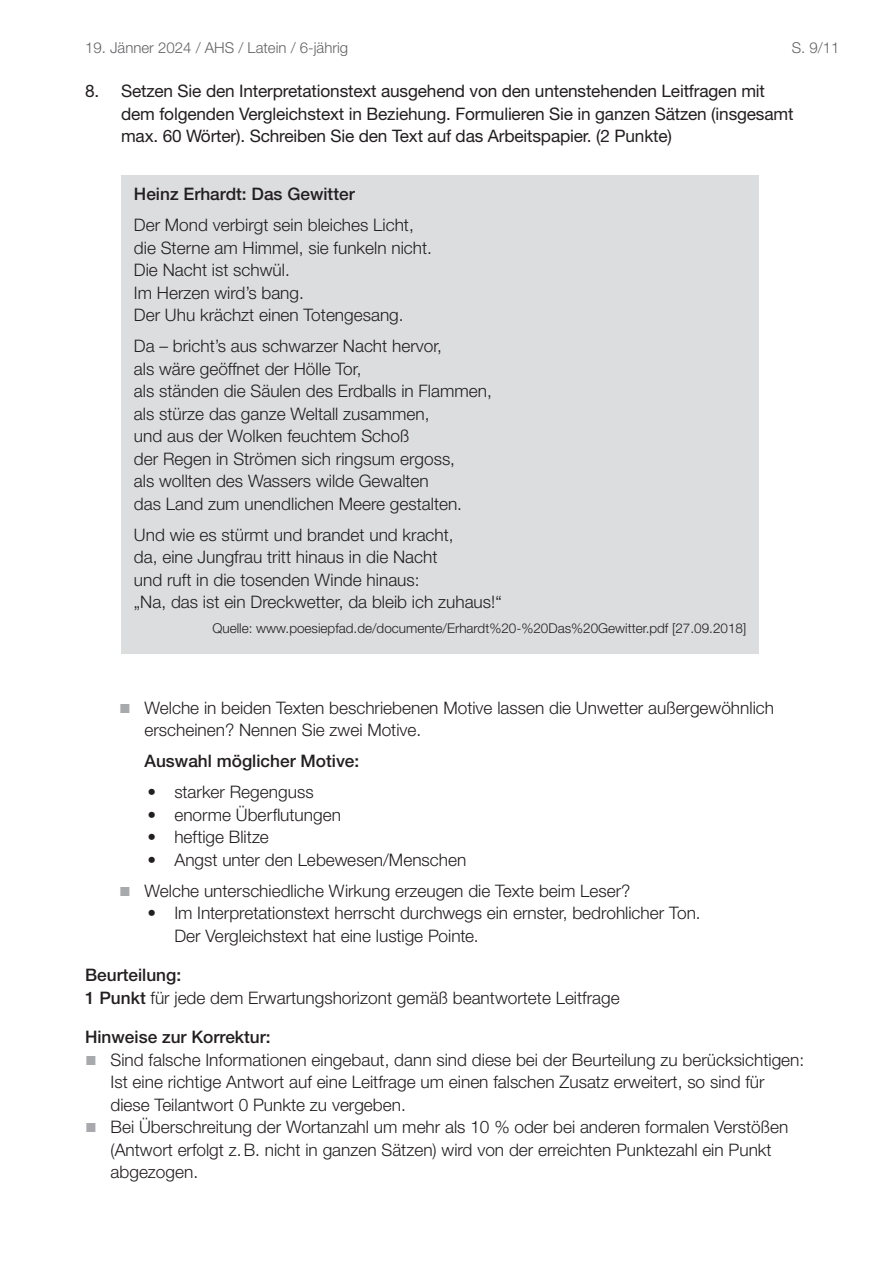
<style>
.page{position:relative;width:893px;height:1263px;background:#fff}
.page>*{position:absolute;margin:0;border:0;box-sizing:border-box;transform-origin:0 0}
.t1{font:300 17.25px/22.5px "Helvetica Neue LT Std";color:#231f20}
.t2{font:300 17.25px/22.5px "Helvetica Neue LT Pro";color:#231f20}
.t3{font:17.25px/22.5px "Helvetica Neue LT Pro";letter-spacing:-.01em;color:#231f20}
.t4{font:500 17.25px "Helvetica Neue LT Std";color:#231f20}
.t5{font:500 17.25px "Helvetica Neue LT Pro";color:#231f20}
.t6{font:300 15px "Helvetica Neue LT Std";color:#636366}
.t7{font:300 13.5px "Helvetica Neue LT Std";color:#231f20}
.s1{font-family:"Arial";font-weight:400;font-size:19.5px;color:#a8a9ad}
.s2{font-weight:500}
</style>
<div class="page">
<div style="left:121px;top:175px;width:638px;height:478px;background:#dcdddf"></div>
<p class="t6" style="left:85px;top:39px;width:265px">19. Jänner 2024 / AHS / Latein / 6-jährig</p>
<p class="t6" style="left:792px;top:39px;width:49px">S. 9/11</p>
<p class="t3" style="left:121px;top:80px;width:674px;text-indent:-36px">8. Setzen Sie den Interpretationstext ausgehend von den untenstehenden Leitfragen mit dem folgenden Vergleichstext in Beziehung. Formulieren Sie in ganzen Sätzen (insgesamt max. 60 Wörter). Schreiben Sie den Text auf das Arbeitspapier. (2 Punkte)</p>
<p class="t5" style="left:134px;top:184px;width:222px">Heinz Erhardt: Das Gewitter</p>
<p class="t2" style="left:134px;top:213px;width:300px">Der Mond verbirgt sein bleiches Licht, die Sterne am Himmel, sie funkeln nicht.<br>Die Nacht ist schwül.<br>Im Herzen wird’s bang.<br>Der Uhu krächzt einen Totengesang.</p>
<p class="t2" style="left:134px;top:334px;width:359px">Da – bricht’s aus schwarzer Nacht hervor,<br>als wäre geöffnet der Hölle Tor,<br>als ständen die Säulen des Erdballs in Flammen, als stürze das ganze Weltall zusammen,<br>und aus der Wolken feuchtem Schoß<br>der Regen in Strömen sich ringsum ergoss,<br>als wollten des Wassers wilde Gewalten<br>das Land zum unendlichen Meere gestalten.</p>
<p class="t2" style="left:134px;top:523px;width:369px">Und wie es stürmt und brandet und kracht,<br>da, eine Jungfrau tritt hinaus in die Nacht<br>und ruft in die tosenden Winde hinaus:<br>„Na, das ist ein Dreckwetter, da bleib ich zuhaus!“</p>
<p class="t7" style="left:213px;top:620px;width:535px">Quelle: www.poesiepfad.de/documente/Erhardt%20-%20Das%20Gewitter.pdf [27.09.2018]</p>
<p class="t1" style="left:145px;top:696px;width:631px;text-indent:-26px"><span class="s1">■</span> Welche in beiden Texten beschriebenen Motive lassen die Unwetter außergewöhnlich erscheinen? Nennen Sie zwei Motive.</p>
<p class="t4" style="left:145px;top:751px;width:216px">Auswahl möglicher Motive:</p>
<p class="t1" style="left:147px;top:780px;width:168px">• starker Regenguss</p>
<p class="t1" style="left:147px;top:803px;width:195px">• enorme Überflutungen</p>
<p class="t1" style="left:147px;top:825px;width:123px">• heftige Blitze</p>
<p class="t1" style="left:147px;top:848px;width:321px">• Angst unter den Lebewesen/Menschen</p>
<p class="t1" style="left:119px;top:879px;width:513px"><span class="s1">■</span> Welche unterschiedliche Wirkung erzeugen die Texte beim Leser?</p>
<p class="t1" style="left:174px;top:901px;width:528px;text-indent:-27px">• Im Interpretationstext herrscht durchwegs ein ernster, bedrohlicher Ton.<br>Der Vergleichstext hat eine lustige Pointe.</p>
<p class="t4" style="left:85px;top:965px;width:98px">Beurteilung:</p>
<p class="t2" style="left:85px;top:986px;width:536px"><span class="s2">1 Punkt</span> für jede dem Erwartungshorizont gemäß beantwortete Leitfrage</p>
<p class="t4" style="left:85px;top:1027px;width:187px">Hinweise zur Korrektur:</p>
<p class="t1" style="left:111px;top:1048px;width:695px;text-indent:-26px"><span class="s1">■</span> Sind falsche Informationen eingebaut, dann sind diese bei der Beurteilung zu berücksichtigen:<br>Ist eine richtige Antwort auf eine Leitfrage um einen falschen Zusatz erweitert, so sind für diese Teilantwort 0 Punkte zu vergeben.</p>
<p class="t1" style="left:111px;top:1115px;width:679px;text-indent:-26px"><span class="s1">■</span> Bei Überschreitung der Wortanzahl um mehr als 10 % oder bei anderen formalen Verstößen (Antwort erfolgt z.B. nicht in ganzen Sätzen) wird von der erreichten Punktezahl ein Punkt abgezogen.</p>
</div>
